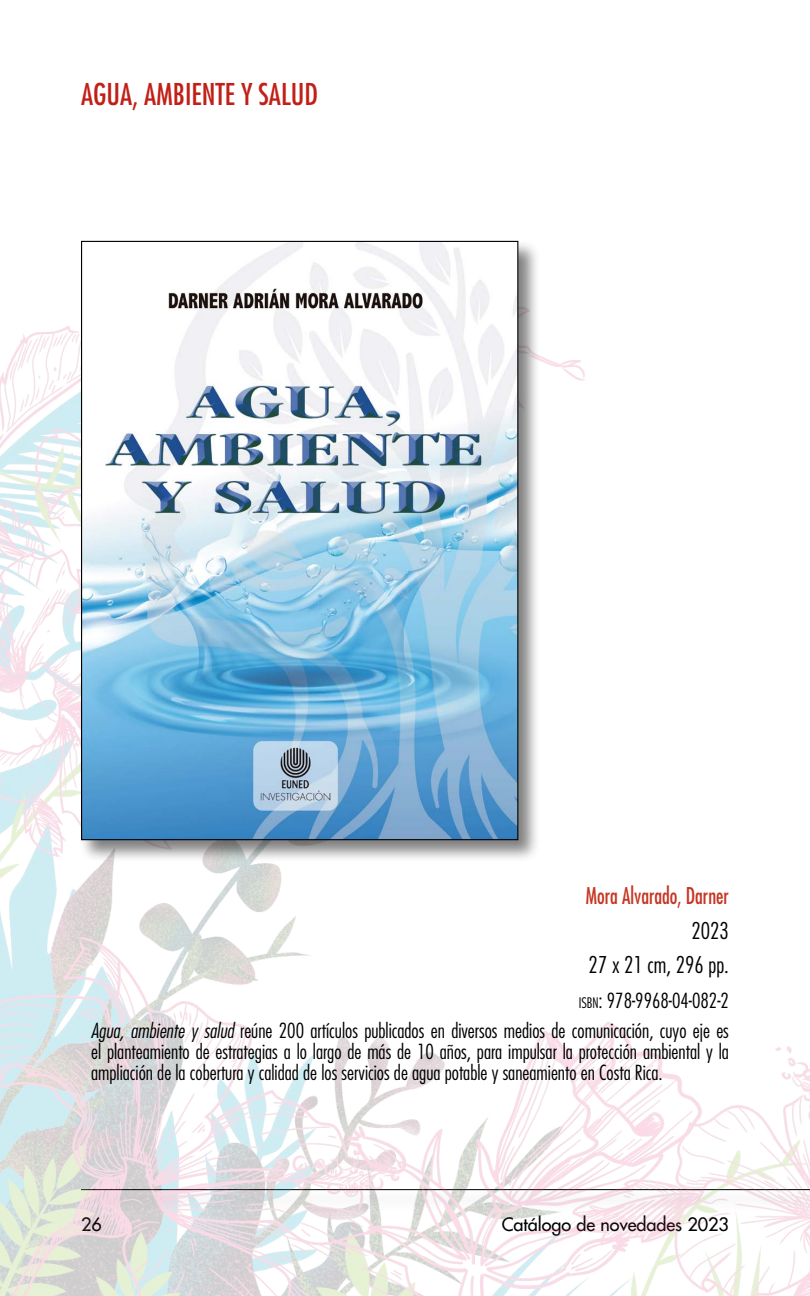
<style>
.page{position:relative;width:810px;height:1296px;background:#fff}
.page>*{position:absolute;margin:0;border:0;box-sizing:border-box;transform-origin:0 0}
.t1{font:condensed 29.25px "Futura Std";color:#c12017}
.t2{font:condensed 22.5px "Futura Std";color:#c53623;scale:.9 1}
.t3{font:300 condensed 22.5px/34.9px "Futura Std";color:#000;text-align:right}
.t4{font:300 condensed 20.25px/30.6px "Futura Std";color:#000;text-align:right}
.t5{font:500 18px "Futura Std";color:#000}
.s1{font-size:14.17px}
.s2{font-style:inherit}
.s3{font-style:italic}
</style>
<div class="page">
<img style="left:0;top:325px;width:810px;height:971px">
<div style="left:79px;top:239px;width:462px;height:624px;background:#000;opacity:.5"></div>
<img style="left:83px;top:243px;width:433px;height:595px">
<h1 class="t1" style="left:81px;top:77px;width:239px">AGUA, AMBIENTE Y SALUD</h1>
<p class="t2" style="left:586px;top:882px;width:161px">Mora Alvarado, Darner</p>
<p class="t3" style="left:589px;top:913px;width:142px">2023<br>27 x 21 cm, 296 pp.</p>
<p class="t4" style="left:91px;top:985px;width:639px"><span class="s1">isbn</span><span class="s2">:</span> 978-9968-04-082-2<br><span class="s3">Agua, ambiente y salud</span> reúne 200 artículos publicados en diversos medios de comunicación, cuyo eje es</p>
<p class="t4" style="left:91px;top:1041px;width:639px;line-height:20.9px;text-align:left">el planteamiento de estrategias a lo largo de más de 10 años, para impulsar la protección ambiental y la ampliación de la cobertura y calidad de los servicios de agua potable y saneamiento en Costa Rica.</p>
<p class="t5" style="left:81px;top:1213px;width:22px">26</p>
<p class="t5" style="left:502px;top:1213px;width:229px">Catálogo de novedades 2023</p>
</div>
